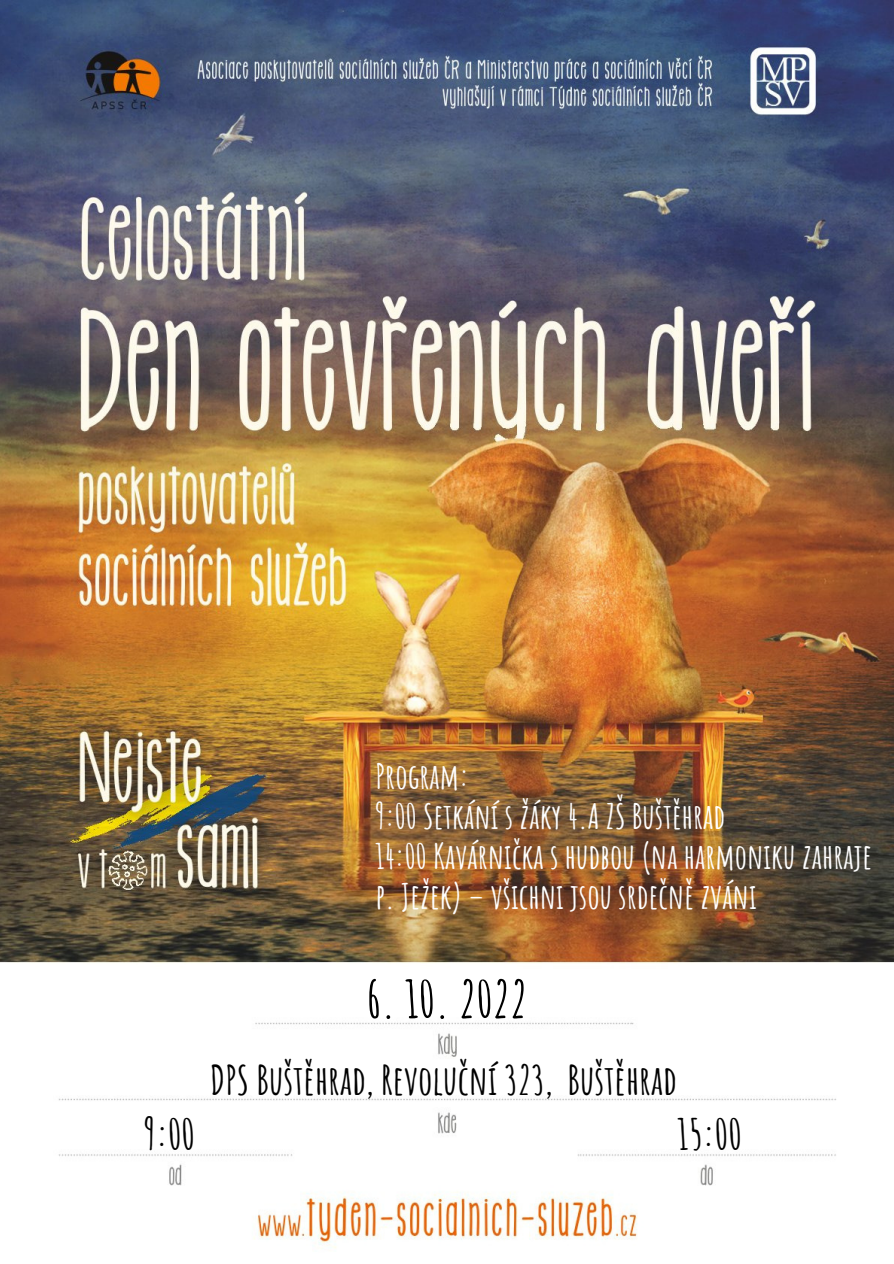
<style>
.page{position:relative;width:894px;height:1264px;background:#fff}
.page>*{position:absolute;margin:0;border:0;box-sizing:border-box;transform-origin:0 0}
.t1{font:700 50.7px "Amatic SC";color:#000}
.t2{font:700 42px "Amatic SC";color:#000}
.t3{font:700 40.05px "Amatic SC";color:#000}
.t4{font:700 34.2px/40.2px "Amatic SC";color:#fff}
</style>
<div class="page">
<img style="left:0;top:0;width:893px;height:1248px">
<p class="t4" style="left:375px;top:755px;width:498px">Program:<br>9:00 Setkání s žáky 4.A ZŠ Buštěhrad<br>14:00 Kavárnička s hudbou (na harmoniku zahraje p. Ježek) – všichni jsou srdečně zváni</p>
<h1 class="t1" style="left:367px;top:966px;width:162px">6. 10. 2022</h1>
<p class="t3" style="left:210px;top:1054px;width:468px">DPS Buštěhrad, Revoluční 323, Buštěhrad</p>
<p class="t2" style="left:144px;top:1107px;width:52px">9:00</p>
<p class="t2" style="left:677px;top:1107px;width:66px">15:00</p>
</div>
